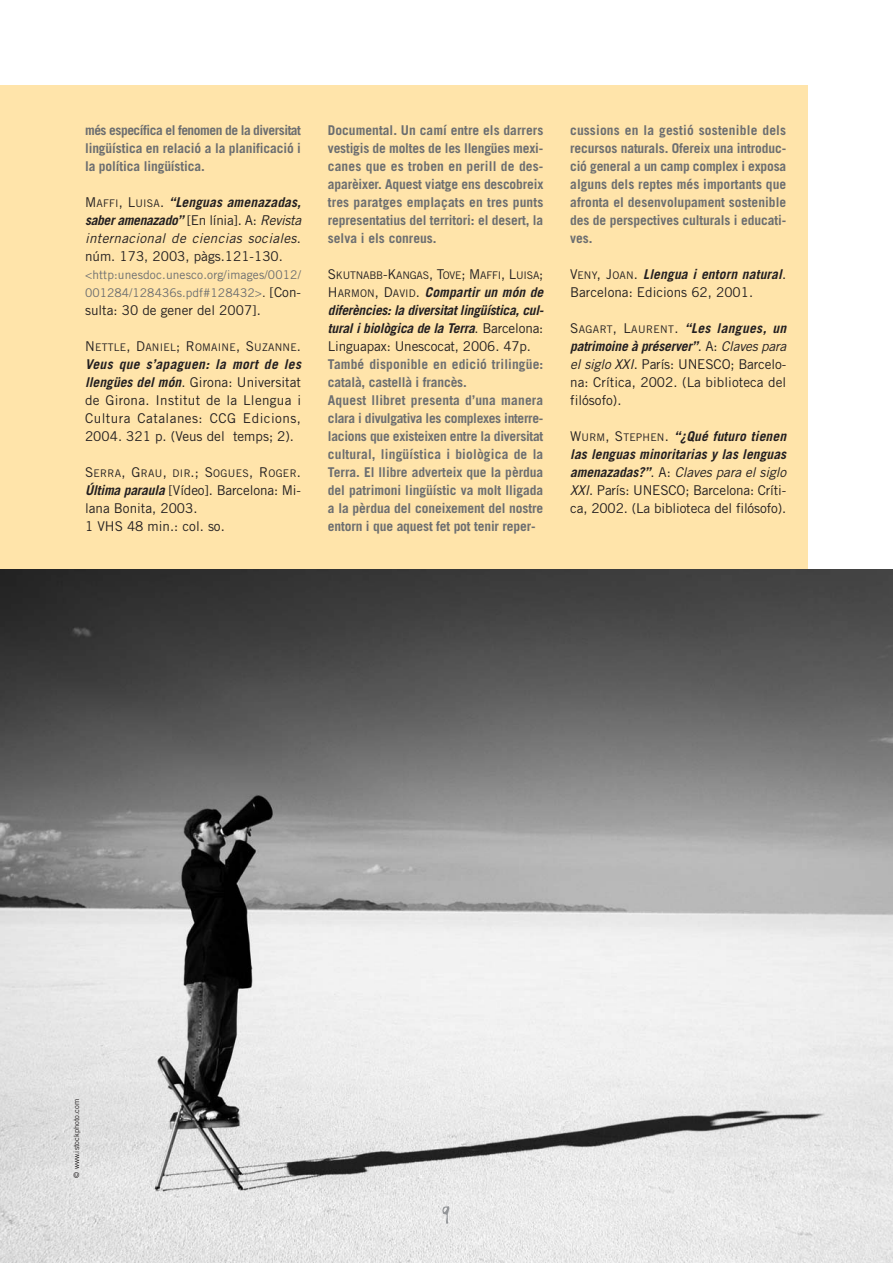
<style>
.page{position:relative;width:893px;height:1263px;background:#fff}
.page>*{position:absolute;margin:0;border:0;box-sizing:border-box;transform-origin:0 0}
.t1{font:57.3px "Rougfhouse";color:#939598}
.t2{font:700 13.5px/18px "Trade Gothic";letter-spacing:-.01em;color:#6c6e70;text-align:justify}
.t3{font:13.5px/18px "Trade Gothic";color:#231f20}
.t4{font:13.5px/18px "Trade Gothic";letter-spacing:.02em;color:#231f20}
.t5{font:italic 700 13.5px/18px "Trade Gothic";color:#231f20}
.t6{font:12px/18px "Trade Gothic";letter-spacing:.01em;color:#6c6e70}
.t7{font:10.5px "Trade Gothic";letter-spacing:.02em;color:#231f20}
.t8{font:10.5px "Trade Gothic";letter-spacing:-.02em;color:#231f20}
.t9{font:7.5px "Trade Gothic";color:#231f20}
.s1{font-size:10.5px}
.s2{font-weight:700;font-style:italic}
.s3{font-style:italic}
.s4{color:#231f20}
.s5{font-size:13.5px;color:#231f20}
.s6{font-size:13.5px}
.s7{font-weight:400;font-style:normal}
.s8{font-weight:400;font-style:normal;font-size:10.5px}
</style>
<div class="page">
<div style="left:0;top:85px;width:808px;height:1093px;background:#ffe4aa"></div>
<img style="left:0;top:569px;width:893px;height:694px">
<p class="t2" style="left:85px;top:123px;width:217px">més específica el fenomen de la diversitat lingüística en relació a la planificació i la política lingüística.</p>
<p class="t3" style="left:85px;top:195px;width:220px">M <span class="s1">A F F I</span> , L <span class="s1">U I S A</span> . <span class="s2">“Lenguas amenazadas, saberamenazado”</span> [ E n l í n i a ] . A : <span class="s3">Revista internacional de ciencias sociales</span>. núm. 173, 2003, pàgs.121-130.</p>
<p class="t6" style="left:85px;top:267px;width:218px">&lt;http:unesdoc.unesco.org/images/0012/<br>001284/128436s.pdf#128432&gt;<span class="s4">.</span> <span class="s5">[Con-</span></p>
<p class="t3" style="left:85px;top:303px;width:177px">sulta: 30 de gener del 2007].</p>
<p class="t7" style="left:85px;top:344px;width:218px"><span class="s6">N</span>ETTLE<span class="s6">, D</span>ANIEL<span class="s6">; R</span>OMAINE<span class="s6">, S</span>UZANNE<span class="s6">.</span></p>
<p class="t4" style="left:85px;top:357px;width:220px"><span class="s2">Veus que s’apaguen: la mort de les llengües del món</span>. Girona: Universitat de Girona. Institut de la Llengua i Cultura Catalanes: CCG Edicions, 2004. 321 p. (Veus del temps; 2).</p>
<p class="t7" style="left:85px;top:470px;width:218px"><span class="s6">S</span>ERRA<span class="s6">, G</span>RAU<span class="s6">,</span> DIR<span class="s6">.; S</span>OGUES<span class="s6">, R</span>OGER<span class="s6">.</span></p>
<p class="t3" style="left:85px;top:483px;width:218px"><span class="s2">Última paraula</span> [Vídeo]. Barcelona: Mi&shy;lana Bonita, 2003.<br>1 VHS 48 min.: col. so.</p>
<p class="t2" style="left:328px;top:123px;width:217px">Documental. Un camí entre els darrers vestigis de moltes de les llengües mexi&shy;canes que es troben en perill de des&shy;aparèixer. Aquest viatge ens descobreix tres paratges emplaçats en tres punts representatius del territori: el desert, la selva i els conreus.</p>
<p class="t8" style="left:328px;top:272px;width:217px"><span class="s6">S</span>KUTNABB<span class="s6">-K</span>ANGAS<span class="s6">, T</span>OVE<span class="s6">; M</span>AFFI<span class="s6">, L</span>UISA<span class="s6">;</span></p>
<p class="t5" style="left:328px;top:285px;width:220px"><span class="s7">H</span> <span class="s8">A R M O N</span> <span class="s7">, D</span> <span class="s8">A V I D</span> <span class="s7">.</span> Compartir un món de diferències:la diversitatlingüística,cul&shy;turalibiològica de la Terra<span class="s7">. B a r c e l o n a :<br>Linguapax: Unescocat, 2006. 47p.</span></p>
<p class="t2" style="left:328px;top:357px;width:217px;text-align:left">També disponible en edició trilingüe: català, castellà i francès.<br>Aquest llibret presenta d’una manera clara i divulgativa les complexes interre&shy;lacions que existeixen entre la diversitat cultural, lingüística i biològica de la Terra. El llibre adverteix que la pèrdua del patrimoni lingüístic va molt lligada a la pèrdua del coneixement del nostre entorn i que aquest fet pot tenir reper-</p>
<p class="t2" style="left:570px;top:123px;width:218px">cussions en la gestió sostenible dels recursos naturals. Ofereix una introduc&shy;ció general a un camp complex i exposa alguns dels reptes més importants que afronta el desenvolupament sostenible des de perspectives culturals i educati&shy;ves.</p>
<p class="t3" style="left:570px;top:267px;width:218px">V <span class="s1">E N Y</span>, J <span class="s1">O A N</span> . <span class="s2">Llengua i entorn natural</span>.<br>Barcelona: Edicions 62, 2001.</p>
<p class="t3" style="left:570px;top:321px;width:220px">S<span class="s1">AGART</span>, L<span class="s1">AURENT</span>. <span class="s2">“Les langues, un patrimoine à préserver”</span>. A : <span class="s3">Claves para el siglo XXI</span>. París: UNESCO; Barcelo&shy;na: Crítica, 2002. (La biblioteca del filósofo).</p>
<p class="t3" style="left:570px;top:429px;width:220px">W<span class="s1">URM</span>, S<span class="s1">TEPHEN</span>. <span class="s2">“¿Qué futuro tienen las lenguas minoritarias y las lenguas amenazadas?”</span>. A : <span class="s3">Claves para el siglo XXI</span>. París: UNESCO; Barcelona: Críti&shy;ca, 2002. (La biblioteca del filósofo).</p>
<p class="t9" style="left:74px;top:1178px;width:80px;rotate:-90deg">© www.istockphoto.com</p>
<h1 class="t1" style="left:439px;top:1170px;width:17px">9</h1>
</div>
